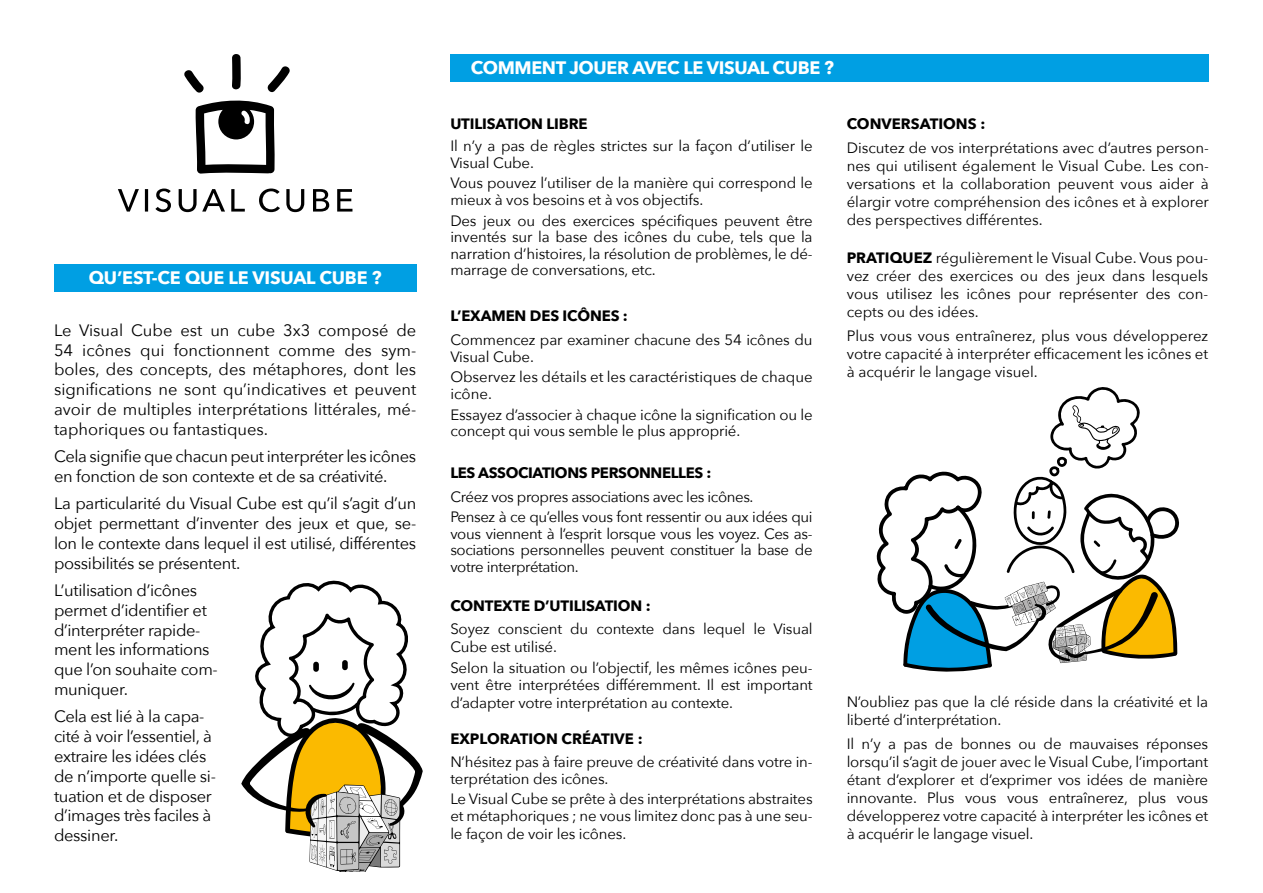
<style>
.page{position:relative;width:1263px;height:893px;background:#fff}
.page>*{position:absolute;margin:0;border:0;box-sizing:border-box;transform-origin:0 0}
.t1{font:700 18px "Avenir Next";letter-spacing:-.02em;color:#fff}
.t2{font:16.5px/19.8px "Avenir Next";letter-spacing:-.02em;color:#000}
.t3{font:15px/18px "Avenir Next";letter-spacing:-.01em;color:#000}
.t4{font:700 15px "Avenir Next";letter-spacing:-.01em;color:#000}
.s1{font-weight:700}
</style>
<div class="page">
<div style="left:54px;top:264px;width:362px;height:27px;background:#009fe3"></div>
<svg style="left:184px;top:54px;width:106px;height:120px"></svg>
<svg style="left:118px;top:189px;width:234px;height:23px"></svg>
<svg style="left:241px;top:581px;width:182px;height:291px"></svg>
<div style="left:450px;top:54px;width:759px;height:27px;background:#009fe3"></div>
<svg style="left:877px;top:387px;width:302px;height:285px"></svg>
<p class="t1" style="left:89px;top:262px;width:294px">QU’EST-CE QUE LE VISUAL CUBE ?</p>
<p class="t2" style="left:54px;top:320px;width:364px;text-align:justify">Le Visual Cube est un cube 3x3 composé de 54 icônes qui fonctionnent comme des sym&shy;boles, des concepts, des métaphores, dont les significations ne sont qu’indicatives et peuvent avoir de multiples interprétations littérales, mé&shy;taphoriques ou fantastiques.</p>
<p class="t2" style="left:54px;top:446px;width:364px">Cela signifie que chacun peut interpréter les icônes en fonction de son contexte et de sa créativité.</p>
<p class="t2" style="left:54px;top:493px;width:364px;text-align:justify">La particularité du Visual Cube est qu’il s’agit d’un objet permettant d’inventer des jeux et que, se&shy;lon le contexte dans lequel il est utilisé, différentes possibilités se présentent.</p>
<p class="t2" style="left:54px;top:580px;width:165px">L’utilisation d’icônes permet d’identifier et d’interpréter rapide&shy;ment les informations que l’on souhaite com&shy;muniquer.</p>
<p class="t2" style="left:54px;top:706px;width:163px">Cela est lié à la capa&shy;cité à voir l’essentiel, à extraire les idées clés de n’importe quelle si&shy;tuation et de disposer d’images très faciles à dessiner.</p>
<p class="t1" style="left:471px;top:52px;width:365px">COMMENT JOUER AVEC LE VISUAL CUBE ?</p>
<p class="t4" style="left:450px;top:111px;width:139px">UTILISATION LIBRE</p>
<p class="t3" style="left:450px;top:137px;width:364px;line-height:16.5px">Il n’y a pas de règles strictes sur la façon d’utiliser le<br>Visual Cube.</p>
<p class="t3" style="left:450px;top:174px;width:364px;line-height:16.5px">Vous pouvez l’utiliser de la manière qui correspond le mieux à vos besoins et à vos objectifs.</p>
<p class="t3" style="left:450px;top:212px;width:364px;line-height:16.5px;text-align:justify">Des jeux ou des exercices spécifiques peuvent être inventés sur la base des icônes du cube, tels que la narration d’histoires, la résolution de problèmes, le dé&shy;marrage de conversations, etc.</p>
<p class="t4" style="left:450px;top:303px;width:179px">L’EXAMEN DES ICÔNES :</p>
<p class="t3" style="left:450px;top:331px;width:364px;line-height:16.5px">Commencez par examiner chacune des 54 icônes du<br>Visual Cube.</p>
<p class="t3" style="left:450px;top:368px;width:364px;line-height:16.5px">Observez les détails et les caractéristiques de chaque icône.</p>
<p class="t3" style="left:450px;top:405px;width:364px;line-height:16.5px">Essayez d’associer à chaque icône la signification ou le concept qui vous semble le plus approprié.</p>
<p class="t4" style="left:450px;top:460px;width:263px">LES ASSOCIATIONS PERSONNELLES :</p>
<p class="t3" style="left:450px;top:485px;width:364px;line-height:20.7px">Créez vos propres associations avec les icônes.<br>Pensez à ce qu’elles vous font ressentir ou aux idées qui</p>
<p class="t3" style="left:450px;top:525px;width:364px;line-height:16.5px;text-align:justify">vous viennent à l’esprit lorsque vous les voyez. Ces as&shy;sociations personnelles peuvent constituer la base de votre interprétation.</p>
<p class="t4" style="left:450px;top:592px;width:202px">CONTEXTE D’UTILISATION :</p>
<p class="t3" style="left:450px;top:619px;width:364px">Soyez conscient du contexte dans lequel le Visual<br>Cube est utilisé.</p>
<p class="t3" style="left:450px;top:659px;width:364px;line-height:16.5px">Selon la situation ou l’objectif, les mêmes icônes peu&shy;vent être interprétées différemment. Il est important</p>
<p class="t3" style="left:450px;top:693px;width:284px">d’adapter votre interprétation au contexte.</p>
<p class="t4" style="left:450px;top:725px;width:194px">EXPLORATION CRÉATIVE :</p>
<p class="t3" style="left:450px;top:753px;width:364px;line-height:16.5px">N’hésitez pas à faire preuve de créativité dans votre in&shy;terprétation des icônes.</p>
<p class="t3" style="left:450px;top:790px;width:364px;line-height:16.5px">Le Visual Cube se prête à des interprétations abstraites et métaphoriques ; ne vous limitez donc pas à une seu-</p>
<p class="t3" style="left:450px;top:824px;width:177px">le façon de voir les icônes.</p>
<p class="t4" style="left:847px;top:111px;width:140px">CONVERSATIONS :</p>
<p class="t3" style="left:847px;top:138px;width:364px;text-align:justify">Discutez de vos interprétations avec d’autres person&shy;nes qui utilisent également le Visual Cube. Les con&shy;versations et la collaboration peuvent vous aider à élargir votre compréhension des icônes et à explorer des perspectives différentes.</p>
<p class="t3" style="left:847px;top:248px;width:363px;text-align:justify"><span class="s1">PRATIQUEZ</span> régulièrement le Visual Cube. Vous pou&shy;vez créer des exercices ou des jeux dans lesquels vous utilisez les icônes pour représenter des con&shy;cepts ou des idées.</p>
<p class="t3" style="left:847px;top:326px;width:363px;text-align:justify">Plus vous vous entraînerez, plus vous développerez votre capacité à interpréter efficacement les icônes et à acquérir le langage visuel.</p>
<p class="t3" style="left:847px;top:692px;width:363px">N’oubliez pas que la clé réside dans la créativité et la liberté d’interprétation.</p>
<p class="t3" style="left:847px;top:734px;width:363px;text-align:justify">Il n’y a pas de bonnes ou de mauvaises réponses lorsqu’il s’agit de jouer avec le Visual Cube, l’important étant d’explorer et d’exprimer vos idées de manière innovante. Plus vous vous entraînerez, plus vous développerez votre capacité à interpréter les icônes et à acquérir le langage visuel.</p>
</div>
